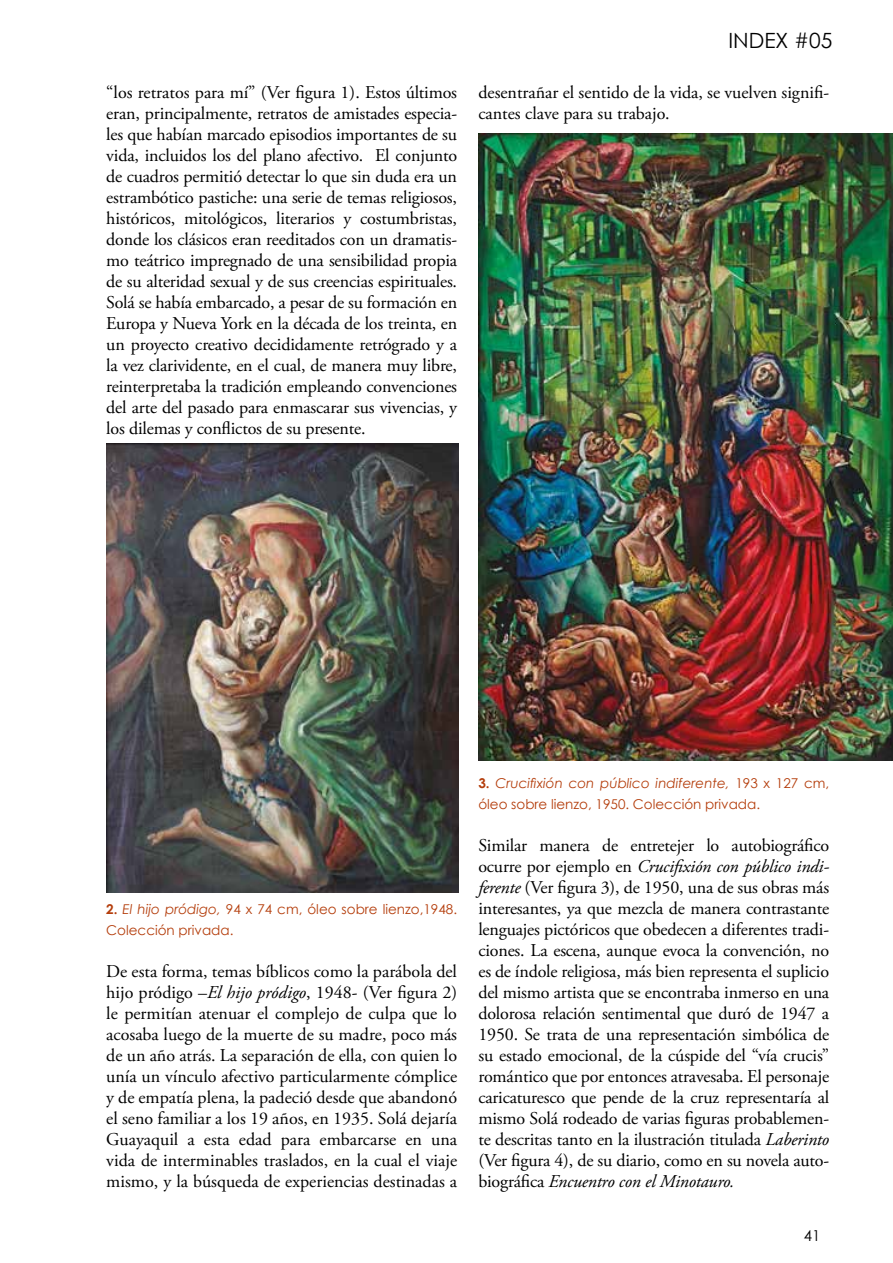
<style>
.page{position:relative;width:893px;height:1263px;background:#fff}
.page>*{position:absolute;margin:0;border:0;box-sizing:border-box;transform-origin:0 0}
.t1{font:21px "Century Gothic";color:#000}
.t2{font:18px/21px "Adobe Garamond Pro";color:#000;text-align:justify}
.t3{font:15px "Century Gothic";color:#000}
.t4{font:13.5px/21px "Century Gothic";color:#b43d0b}
.s1{font-weight:700}
.s2{font-style:italic}
</style>
<div class="page">
<img style="left:106px;top:443px;width:352px;height:449px">
<img style="left:478px;top:133px;width:415px;height:627px">
<p class="t2" style="left:106px;top:83px;width:352px">“los retratos para mí” (Ver figura 1). Estos últimos eran, principalmente, retratos de amistades especia&shy;les que habían marcado episodios importantes de su vida, incluidos los del plano afectivo. El conjunto de cuadros permitió detectar lo que sin duda era un estrambótico pastiche: una serie de temas religiosos, históricos, mitológicos, literarios y costumbristas, donde los clásicos eran reeditados con un dramatis&shy;mo teátrico impregnado de una sensibilidad propia de su alteridad sexual y de sus creencias espirituales.<br>Solá se había embarcado, a pesar de su formación en Europa y Nueva York en la década de los treinta, en un proyecto creativo decididamente retrógrado y a la vez clarividente, en el cual, de manera muy libre, reinterpretaba la tradición empleando convenciones del arte del pasado para enmascarar sus vivencias, y los dilemas y conflictos de su presente.</p>
<p class="t1" style="left:728px;top:27px;width:106px">INDEX #05</p>
<p class="t2" style="left:478px;top:83px;width:352px">desentrañar el sentido de la vida, se vuelven signifi&shy;cantes clave para su trabajo.</p>
<p class="t4" style="left:106px;top:899px;width:352px"><span class="s1">2.</span> <span class="s2">El hijo pródigo,</span> 94 x 74 cm, óleo sobre lienzo,1948.<br>Colección privada.</p>
<p class="t2" style="left:106px;top:962px;width:352px">De esta forma, temas bíblicos como la parábola del hijo pródigo –<span class="s2">El hijo pródigo</span>, 1948- (Ver figura 2) le permitían atenuar el complejo de culpa que lo acosaba luego de la muerte de su madre, poco más de un año atrás. La separación de ella, con quien lo unía un vínculo afectivo particularmente cómplice y de empatía plena, la padeció desde que abandonó el seno familiar a los 19 años, en 1935. Solá dejaría Guayaquil a esta edad para embarcarse en una vida de interminables traslados, en la cual el viaje mismo, y la búsqueda de experiencias destinadas a</p>
<p class="t4" style="left:478px;top:773px;width:352px"><span class="s1">3.</span> <span class="s2">Crucifixión con público indiferente,</span> 193 x 127 cm, óleo sobre lienzo, 1950. Colección privada.</p>
<p class="t2" style="left:478px;top:836px;width:352px">Similar manera de entretejer lo autobiográfico ocurre por ejemplo en <span class="s2">Crucifixión con público indi&shy;ferente</span> (Ver figura 3), de 1950, una de sus obras más interesantes, ya que mezcla de manera contrastante lenguajes pictóricos que obedecen a diferentes tradi&shy;ciones. La escena, aunque evoca la convención, no es de índole religiosa, más bien representa el suplicio del mismo artista que se encontraba inmerso en una dolorosa relación sentimental que duró de 1947 a 1950. Se trata de una representación simbólica de su estado emocional, de la cúspide del “vía crucis” romántico que por entonces atravesaba. El personaje caricaturesco que pende de la cruz representaría al mismo Solá rodeado de varias figuras probablemen&shy;te descritas tanto en la ilustración titulada <span class="s2">Laberinto </span>(Ver figura 4), de su diario, como en su novela auto&shy;biográfica <span class="s2">Encuentro con el Minotauro.</span></p>
<p class="t3" style="left:804px;top:1227px;width:18px">41</p>
</div>
